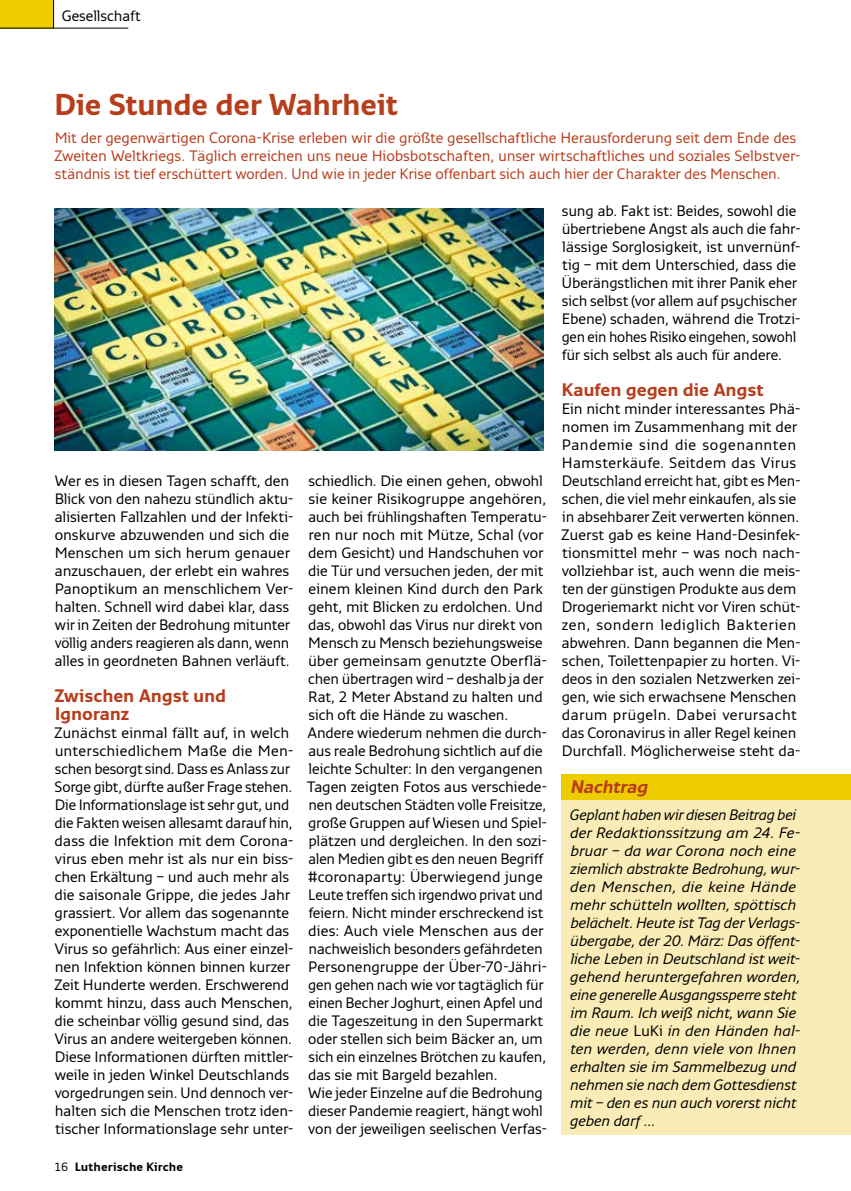
<style>
.page{position:relative;width:851px;height:1191px;background:#fff}
.page>*{position:absolute;margin:0;border:0;box-sizing:border-box;transform-origin:0 0}
.t1{font:700 30px "Monitor";letter-spacing:-.02em;color:#b73e1d}
.t2{font:700 18px/18px "Monitor";letter-spacing:-.015em;color:#b73e1d}
.t3{font:italic 700 18px "Monitor";color:#b73e1d}
.t4{font:15px/18px "Monitor";letter-spacing:-.015em;color:#000}
.t5{font:italic 15px/18px "Monitor";letter-spacing:-.015em;color:#000}
.t6{font:15px/18px "Monitor";letter-spacing:-.01em;color:#b73e1d}
.t7{font:700 12px "Monitor";color:#000}
.s1{font-weight:400}
.s2{font-style:normal}
</style>
<div class="page">
<div style="left:0;top:0;width:54px;height:28px;background:#eecd00"></div>
<hr style="left:0;top:28px;width:128px;height:1px;background:#000">
<svg style="left:53px;top:0;width:1px;height:28px"></svg>
<div style="left:561px;top:800px;width:289px;height:334px;background:#faecb6"></div>
<div style="left:561px;top:774px;width:289px;height:26px;background:#eecd00"></div>
<img style="left:54px;top:208px;width:489px;height:242px">
<p class="t4" style="left:62px;top:6px;width:81px">Gesellschaft</p>
<h1 class="t1" style="left:54px;top:86px;width:345px">Die Stunde der Wahrheit</h1>
<p class="t6" style="left:54px;top:128px;width:748px">Mit der gegenwärtigen Corona-Krise erleben wir die größte gesellschaftliche Herausforderung seit dem Ende des<br>Zweiten Weltkriegs. Täglich erreichen uns neue Hiobsbotschaften, unser wirtschaftliches und soziales Selbstver&shy;ständnis ist tief erschüttert worden. Und wie in jeder Krise offenbart sich auch hier der Charakter des Menschen.</p>
<p class="t4" style="left:54px;top:471px;width:241px">Wer es in diesen Tagen schafft, den Blick von den nahezu stündlich aktu&shy;alisierten Fallzahlen und der Infekti&shy;onskurve abzuwenden und sich die Menschen um sich herum genauer anzuschauen, der erlebt ein wahres Panoptikum an menschlichem Ver&shy;halten. Schnell wird dabei klar, dass wir in Zeiten der Bedrohung mitunter völlig anders reagieren als dann, wenn alles in geordneten Bahnen verläuft.</p>
<p class="t2" style="left:54px;top:686px;width:173px">Zwischen Angst und<br>Ignoranz</p>
<p class="t4" style="left:54px;top:723px;width:241px">Zunächst einmal fällt auf, in welch unterschiedlichem Maße die Men&shy;schen besorgt sind. Dass es Anlass zur Sorge gibt, dürfte außer Frage stehen.<br>Die Informationslage ist sehr gut, und die Fakten weisen allesamt darauf hin, dass die Infektion mit dem Corona&shy;virus eben mehr ist als nur ein biss&shy;chen Erkältung – und auch mehr als die saisonale Grippe, die jedes Jahr grassiert. Vor allem das sogenannte exponentielle Wachstum macht das Virus so gefährlich: Aus einer einzel&shy;nen Infektion können binnen kurzer Zeit Hunderte werden. Erschwerend kommt hinzu, dass auch Menschen, die scheinbar völlig gesund sind, das Virus an andere weitergeben können.<br>Diese Informationen dürften mittler&shy;weile in jeden Winkel Deutschlands vorgedrungen sein. Und dennoch ver&shy;halten sich die Menschen trotz iden&shy;tischer Informationslage sehr unter-</p>
<p class="t7" style="left:54px;top:1159px;width:130px"><span class="s1">16</span> Lutherische Kirche</p>
<p class="t4" style="left:307px;top:471px;width:242px">schiedlich. Die einen gehen, obwohl sie keiner Risikogruppe angehören, auch bei frühlingshaften Temperatu&shy;ren nur noch mit Mütze, Schal (vor dem Gesicht) und Handschuhen vor die Tür und versuchen jeden, der mit einem kleinen Kind durch den Park geht, mit Blicken zu erdolchen. Und das, obwohl das Virus nur direkt von Mensch zu Mensch beziehungsweise über gemeinsam genutzte Oberflä&shy;chen übertragen wird – deshalb ja der Rat, 2 Meter Abstand zu halten und sich oft die Hände zu waschen.<br>Andere wiederum nehmen die durch&shy;aus reale Bedrohung sichtlich auf die leichte Schulter: In den vergangenen Tagen zeigten Fotos aus verschiede&shy;nen deutschen Städten volle Freisitze, große Gruppen auf Wiesen und Spiel&shy;plätzen und dergleichen. In den sozi&shy;alen Medien gibt es den neuen Begriff #coronaparty: Überwiegend junge Leute treffen sich irgendwo privat und feiern. Nicht minder erschreckend ist dies: Auch viele Menschen aus der nachweislich besonders gefährdeten Personengruppe der Über-70-Jähri&shy;gen gehen nach wie vor tagtäglich für einen Becher Joghurt, einen Apfel und die Tageszeitung in den Supermarkt oder stellen sich beim Bäcker an, um sich ein einzelnes Brötchen zu kaufen, das sie mit Bargeld bezahlen.<br>Wie jeder Einzelne auf die Bedrohung dieser Pandemie reagiert, hängt wohl von der jeweiligen seelischen Verfas-</p>
<p class="t4" style="left:561px;top:201px;width:241px">sung ab. Fakt ist: Beides, sowohl die übertriebene Angst als auch die fahr&shy;lässige Sorglosigkeit, ist unvernünf&shy;tig – mit dem Unterschied, dass die Überängstlichen mit ihrer Panik eher sich selbst (vor allem auf psychischer Ebene) schaden, während die Trotzi&shy;gen ein hohes Risiko eingehen, sowohl für sich selbst als auch für andere.</p>
<p class="t2" style="left:561px;top:380px;width:204px">Kaufen gegen die Angst</p>
<p class="t4" style="left:561px;top:399px;width:241px">Ein nicht minder interessantes Phä&shy;nomen im Zusammenhang mit der Pandemie sind die sogenannten Hamsterkäufe. Seitdem das Virus Deutschland erreicht hat, gibt es Men&shy;schen, die viel mehr einkaufen, als sie in absehbarer Zeit verwerten können.<br>Zuerst gab es keine Hand-Desinfek&shy;tionsmittel mehr – was noch nach&shy;vollziehbar ist, auch wenn die meis&shy;ten der günstigen Produkte aus dem Drogeriemarkt nicht vor Viren schüt&shy;zen, sondern lediglich Bakterien abwehren. Dann begannen die Men&shy;schen, Toilettenpapier zu horten. Vi-- deos in den sozialen Netzwerken zei&shy;gen, wie sich erwachsene Menschen darum prügeln. Dabei verursacht das Coronavirus in aller Regel keinen Durchfall. Möglicherweise steht da--</p>
<p class="t3" style="left:570px;top:776px;width:83px">Nachtrag</p>
<p class="t5" style="left:570px;top:805px;width:232px">Geplant haben wir diesen Beitrag bei der Redaktionssitzung am 24. Fe-- bruar – da war Corona noch eine ziemlich abstrakte Bedrohung, wur&shy;den Menschen, die keine Hände mehr schütteln wollten, spöttisch belächelt. Heute ist Tag der Verlags&shy;übergabe, der 20. März: Das öffent&shy;liche Leben in Deutschland ist weit&shy;gehend heruntergefahren worden, eine generelle Ausgangssperre steht im Raum. Ich weiß nicht, wann Sie die neue <span class="s2">LuKi</span> in den Händen hal&shy;ten werden, denn viele von Ihnen erhalten sie im Sammelbezug und nehmen sie nach dem Gottesdienst mit – den es nun auch vorerst nicht geben darf …</p>
</div>
